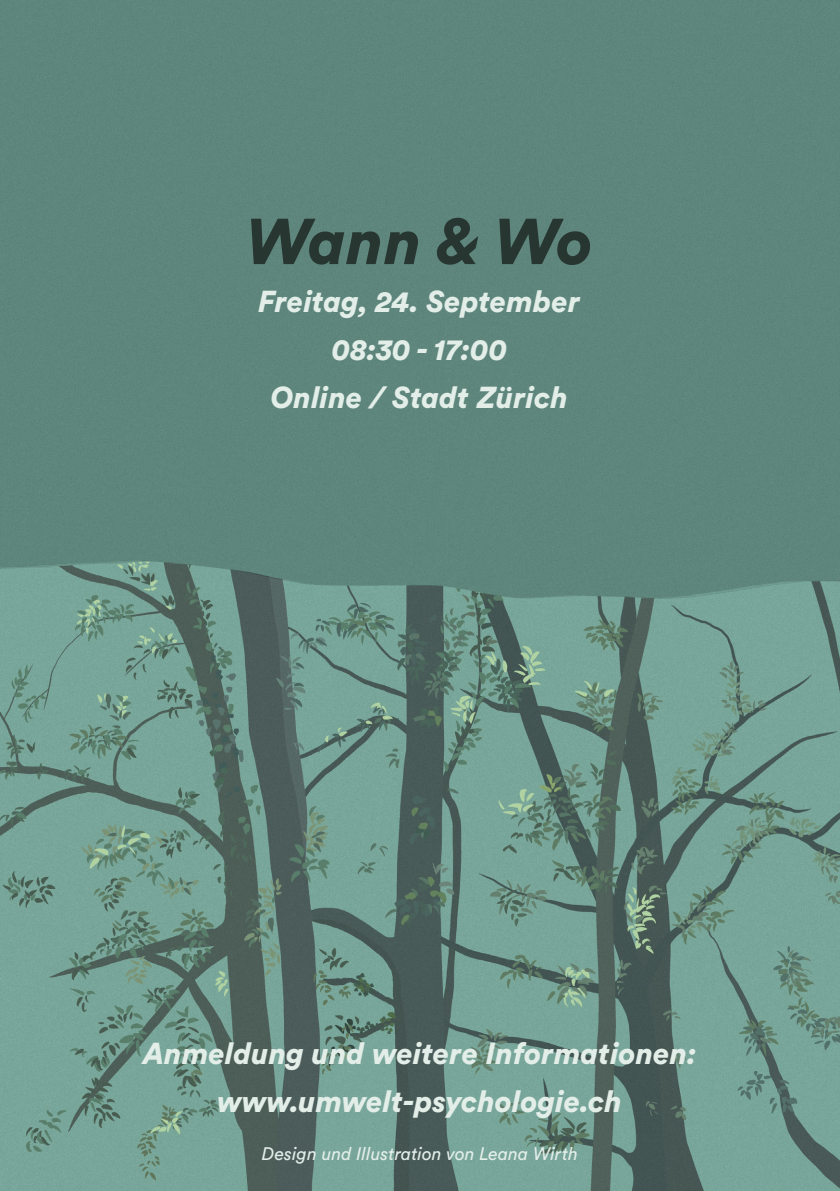
<style>
.page{position:relative;width:840px;height:1191px;background:#fff}
.page>*{position:absolute;margin:0;border:0;box-sizing:border-box;transform-origin:0 0}
.t1{font:italic 900 64px "Circular Std";letter-spacing:-.02em;color:#283631}
.t2{font:italic 900 30px "Circular Std";color:#e3eee9}
.t3{font:italic 18px "Circular Std";color:#e3eee9}
</style>
<div class="page">
<div style="left:0;top:0;width:839px;height:77px;background:#5e867c"></div>
<img style="left:0;top:77px;width:839px;height:1114px">
<p class="t1" style="left:246px;top:199px;width:349px">Wann &amp; Wo</p>
<p class="t2" style="left:258px;top:282px;width:323px">Freitag, 24. September</p>
<p class="t2" style="left:332px;top:330px;width:177px">08:30 - 17:00</p>
<p class="t2" style="left:270px;top:378px;width:299px">Online / Stadt Zürich</p>
<p class="t2" style="left:143px;top:1034px;width:554px">Anmeldung und weitere Informationen:</p>
<p class="t2" style="left:217px;top:1082px;width:406px">www.umwelt-psychologie.ch</p>
<p class="t3" style="left:262px;top:1143px;width:317px">Design und Illustration von Leana Wirth</p>
</div>
